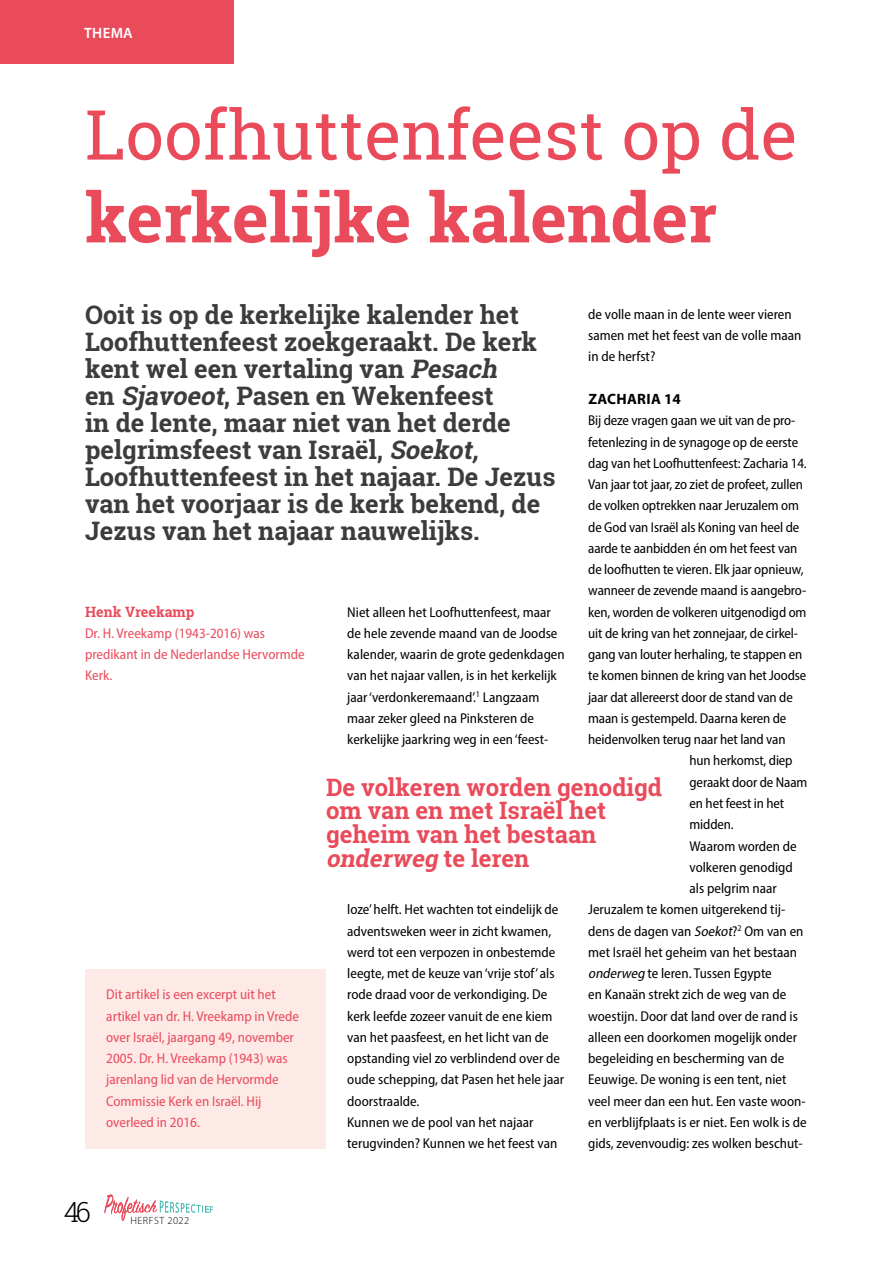
<style>
.page{position:relative;width:893px;height:1263px;background:#fff}
.page>*{position:absolute;margin:0;border:0;box-sizing:border-box;transform-origin:0 0}
.t1{font:69px "Roboto Slab";color:#e94b5b}
.t2{font:700 69px "Roboto Slab";color:#e94b5b}
.t3{font:300 27.75px "Roboto Slab";color:#000}
.t4{font:700 25.5px/27px "Roboto Slab";color:#3c3c3b}
.t5{font:700 24px/23.7px "Roboto Slab";color:#e94b5b}
.t6{font:700 15px "Myriad Pro";letter-spacing:.02em;color:#000}
.t7{font:600 15px "Myriad Pro";letter-spacing:.02em;color:#fff}
.t8{font:semi-condensed 14.25px/21.3px "Myriad Pro";color:#000}
.t9{font:semi-condensed 14.25px/21.3px "Myriad Pro";color:#e94b5b}
.t10{font:700 14.25px "Roboto Slab";color:#e94b5b}
.t11{font:300 10.5px "Myriad Pro";letter-spacing:.045em;color:#000}
.s1{font-style:italic}
</style>
<div class="page">
<svg style="left:104px;top:1194px;width:109px;height:27px"></svg>
<div style="left:0;top:0;width:234px;height:64px;background:#e94b5b"></div>
<div style="left:85px;top:969px;width:241px;height:179px;background:#fde9e6"></div>
<p class="t7" style="left:84px;top:23px;width:50px">THEMA</p>
<h1 class="t1" style="left:85px;top:87px;width:714px">Loofhuttenfeest op de</h1>
<h1 class="t2" style="left:85px;top:170px;width:634px">kerkelijke kalender</h1>
<p class="t4" style="left:85px;top:301px;width:472px">Ooit is op de kerkelijke kalender het Loofhuttenfeest zoekgeraakt. De kerk kent wel een vertaling van <span class="s1">Pesach<br></span>en <span class="s1">Sjavoeot</span>, Pasen en Wekenfeest<br>in de lente, maar niet van het derde pelgrimsfeest van Israël, <span class="s1">Soekot, </span>Loofhuttenfeest in het najaar. De Jezus van het voorjaar is de kerk bekend, de Jezus van het najaar nauwelijks.</p>
<p class="t8" style="left:588px;top:303px;width:215px">de volle maan in de lente weer vieren samen met het feest van de volle maan in de herfst?</p>
<p class="t6" style="left:588px;top:389px;width:94px">ZACHARIA 14</p>
<p class="t8" style="left:588px;top:410px;width:209px">Bij deze vragen gaan we uit van de pro-</p>
<p class="t8" style="left:588px;top:431px;width:211px">fetenlezing in de synagoge op de eerste</p>
<p class="t8" style="left:588px;top:452px;width:220px">dag van het Loofhuttenfeest: Zacharia 14.</p>
<p class="t8" style="left:588px;top:473px;width:216px">Van jaar tot jaar, zo ziet de profeet, zullen</p>
<p class="t8" style="left:588px;top:495px;width:212px">de volken optrekken naar Jeruzalem om</p>
<p class="t8" style="left:588px;top:516px;width:213px">de God van Israël als Koning van heel de</p>
<p class="t8" style="left:588px;top:537px;width:211px">aarde te aanbidden én om het feest van</p>
<p class="t8" style="left:588px;top:558px;width:217px">de loofhutten te vieren. Elk jaar opnieuw,</p>
<p class="t8" style="left:588px;top:580px;width:219px">wanneer de zevende maand is aangebro-</p>
<p class="t8" style="left:588px;top:601px;width:220px">ken, worden de volkeren uitgenodigd om</p>
<p class="t8" style="left:588px;top:622px;width:211px">uit de kring van het zonnejaar, de cirkel-</p>
<p class="t8" style="left:588px;top:643px;width:216px">gang van louter herhaling, te stappen en</p>
<p class="t8" style="left:588px;top:665px;width:220px">te komen binnen de kring van het Joodse</p>
<p class="t8" style="left:588px;top:686px;width:206px">jaar dat allereerst door de stand van de</p>
<p class="t8" style="left:588px;top:707px;width:200px">maan is gestempeld. Daarna keren de</p>
<p class="t8" style="left:588px;top:728px;width:199px">heidenvolken terug naar het land van</p>
<p class="t8" style="left:690px;top:750px;width:105px">hun herkomst, diep</p>
<p class="t8" style="left:690px;top:771px;width:119px">geraakt door de Naam</p>
<p class="t8" style="left:690px;top:792px;width:96px">en het feest in het</p>
<p class="t8" style="left:690px;top:814px;width:46px">midden.</p>
<p class="t8" style="left:690px;top:835px;width:109px">Waarom worden de</p>
<p class="t8" style="left:690px;top:856px;width:105px">volkeren genodigd</p>
<p class="t8" style="left:690px;top:877px;width:89px">als pelgrim naar</p>
<p class="t8" style="left:588px;top:899px;width:198px">Jeruzalem te komen uitgerekend tij-</p>
<p class="t8" style="left:588px;top:920px;width:217px">dens de dagen van <span class="s1">Soekot</span>?<sup>2</sup> Om van en</p>
<p class="t8" style="left:588px;top:941px;width:210px">met Israël het geheim van het bestaan</p>
<p class="t8" style="left:588px;top:962px;width:185px"><span class="s1">onderweg</span> te leren. Tussen Egypte</p>
<p class="t8" style="left:588px;top:984px;width:199px">en Kanaän strekt zich de weg van de</p>
<p class="t8" style="left:588px;top:1005px;width:211px">woestijn. Door dat land over de rand is</p>
<p class="t8" style="left:588px;top:1026px;width:210px">alleen een doorkomen mogelijk onder</p>
<p class="t8" style="left:588px;top:1047px;width:197px">begeleiding en bescherming van de</p>
<p class="t8" style="left:588px;top:1069px;width:200px">Eeuwige. De woning is een tent, niet</p>
<p class="t8" style="left:588px;top:1090px;width:219px">veel meer dan een hut. Een vaste woon-</p>
<p class="t8" style="left:588px;top:1111px;width:220px">en verblijfplaats is er niet. Een wolk is de</p>
<p class="t8" style="left:588px;top:1132px;width:216px">gids, zevenvoudig: zes wolken beschut-</p>
<p class="t10" style="left:85px;top:602px;width:111px">Henk Vreekamp</p>
<p class="t9" style="left:85px;top:622px;width:221px">Dr. H. Vreekamp (1943-2016) was predikant in de Nederlandse Hervormde<br>Kerk.</p>
<p class="t8" style="left:347px;top:601px;width:219px">Niet alleen het Loofhuttenfeest, maar de hele zevende maand van de Joodse kalender, waarin de grote gedenkdagen van het najaar vallen, is in het kerkelijk jaar ‘verdonkeremaand’.<sup>1</sup> Langzaam maar zeker gleed na Pinksteren de kerkelijke jaarkring weg in een ‘feest-</p>
<h3 class="t5" style="left:326px;top:775px;width:338px">De volkeren worden genodigd om van en met Israël het geheim van het bestaan <span class="s1">onderweg</span> t e l e r e n</h3>
<p class="t8" style="left:347px;top:899px;width:218px">loze’ helft. Het wachten tot eindelijk de adventsweken weer in zicht kwamen, werd tot een verpozen in onbestemde leegte, met de keuze van ‘vrije stof’ als rode draad voor de verkondiging. De kerk leefde zozeer vanuit de ene kiem van het paasfeest, en het licht van de opstanding viel zo verblindend over de oude schepping, dat Pasen het hele jaar doorstraalde.<br>Kunnen we de pool van het najaar terugvinden? Kunnen we het feest van</p>
<p class="t9" style="left:106px;top:984px;width:194px">Dit artikel is een excerpt uit het artikel van dr. H. Vreekamp in Vrede over Israël, jaargang 49, november<br>2005. Dr. H. Vreekamp (1943) was jarenlang lid van de Hervormde<br>Commissie Kerk en Israël. Hij overleed in 2016.</p>
<h2 class="t3" style="left:64px;top:1193px;width:29px">46</h2>
<p class="t11" style="left:131px;top:1214px;width:60px">HERFST 2022</p>
</div>
